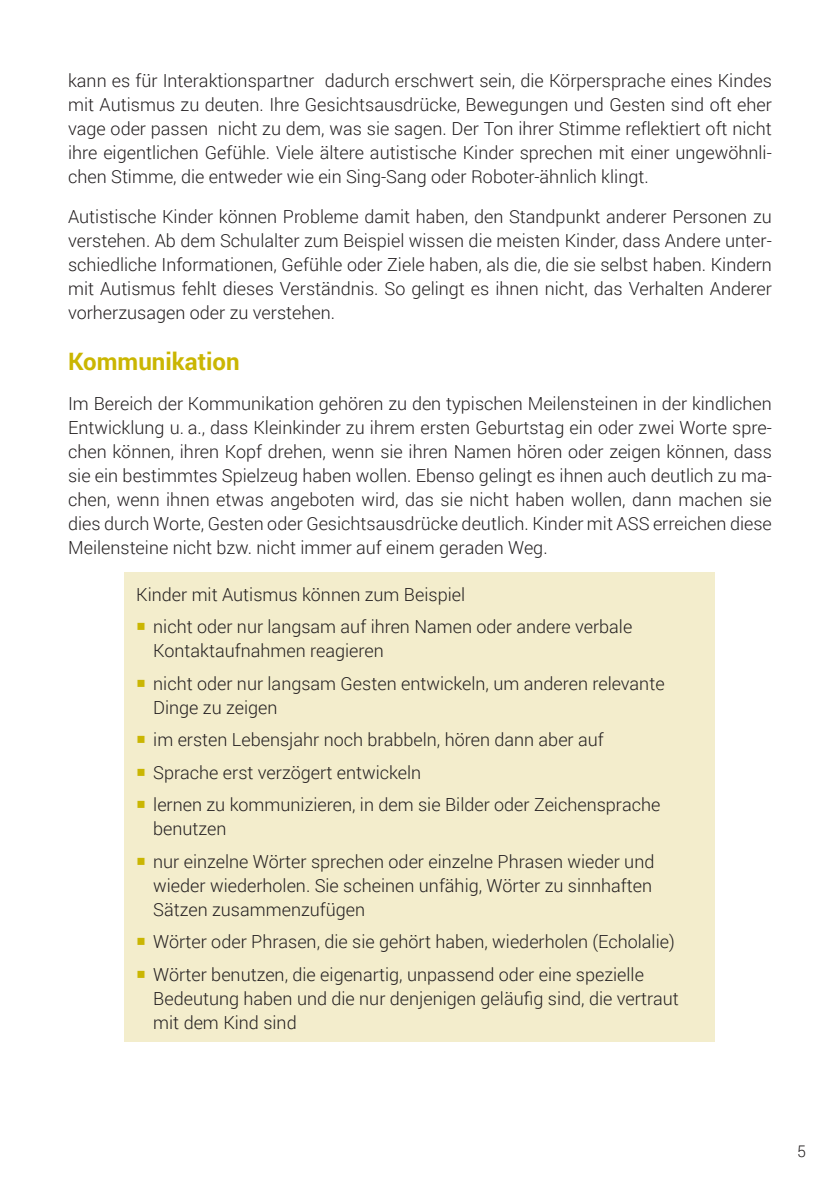
<style>
.page{position:relative;width:840px;height:1191px;background:#fff}
.page>*{position:absolute;margin:0;border:0;box-sizing:border-box;transform-origin:0 0}
.t1{font:700 24px "Roboto";color:#cab602}
.t2{font:300 18px/24px "Roboto";color:#231f20}
.t3{font:300 16px "Roboto";color:#231f20}
.s1{color:#cab602}
</style>
<div class="page">
<div style="left:125px;top:572px;width:589px;height:469px;background:#f3edcc"></div>
<p class="t2" style="left:68px;top:68px;width:704px;text-align:justify">kann es für Interaktionspartner dadurch erschwert sein, die Körpersprache eines Kindes mit Autismus zu deuten. Ihre Gesichtsausdrücke, Bewegungen und Gesten sind oft eher vage oder passen nicht zu dem, was sie sagen. Der Ton ihrer Stimme reflektiert oft nicht ihre eigentlichen Gefühle. Viele ältere autistische Kinder sprechen mit einer ungewöhnli&shy;chen Stimme, die entweder wie ein Sing-Sang oder Roboter-ähnlich klingt.</p>
<p class="t2" style="left:68px;top:204px;width:704px;text-align:justify">Autistische Kinder können Probleme damit haben, den Standpunkt anderer Personen zu verstehen. Ab dem Schulalter zum Beispiel wissen die meisten Kinder, dass Andere unter&shy;schiedliche Informationen, Gefühle oder Ziele haben, als die, die sie selbst haben. Kindern mit Autismus fehlt dieses Verständnis. So gelingt es ihnen nicht, das Verhalten Anderer vorherzusagen oder zu verstehen.</p>
<h1 class="t1" style="left:68px;top:345px;width:173px">Kommunikation</h1>
<p class="t2" style="left:68px;top:391px;width:705px;text-align:justify">Im Bereich der Kommunikation gehören zu den typischen Meilensteinen in der kindlichen Entwicklung u. a., dass Kleinkinder zu ihrem ersten Geburtstag ein oder zwei Worte spre&shy;chen können, ihren Kopf drehen, wenn sie ihren Namen hören oder zeigen können, dass sie ein bestimmtes Spielzeug haben wollen. Ebenso gelingt es ihnen auch deutlich zu ma&shy;chen, wenn ihnen etwas angeboten wird, das sie nicht haben wollen, dann machen sie dies durch Worte, Gesten oder Gesichtsausdrücke deutlich. Kinder mit ASS erreichen diese Meilensteine nicht bzw. nicht immer auf einem geraden Weg.</p>
<p class="t2" style="left:136px;top:581px;width:330px">Kinder mit Autismus können zum Beispiel</p>
<p class="t2" style="left:153px;top:614px;width:480px;text-indent:-17px"><span class="s1">○</span> nicht oder nur langsam auf ihren Namen oder andere verbale<br>Kontaktaufnahmen reagieren</p>
<p class="t2" style="left:153px;top:671px;width:512px;text-indent:-17px"><span class="s1">○</span> nicht oder nur langsam Gesten entwickeln, um anderen relevante<br>Dinge zu zeigen</p>
<p class="t2" style="left:136px;top:727px;width:469px"><span class="s1">○</span> im ersten Lebensjahr noch brabbeln, hören dann aber auf</p>
<p class="t2" style="left:136px;top:760px;width:286px"><span class="s1">○</span> Sprache erst verzögert entwickeln</p>
<p class="t2" style="left:153px;top:792px;width:508px;text-indent:-17px"><span class="s1">○</span> lernen zu kommunizieren, in dem sie Bilder oder Zeichensprache benutzen</p>
<p class="t2" style="left:153px;top:849px;width:502px;text-indent:-17px"><span class="s1">○</span> nur einzelne Wörter sprechen oder einzelne Phrasen wieder und wieder wiederholen. Sie scheinen unfähig, Wörter zu sinnhaften<br>Sätzen zusammenzufügen</p>
<p class="t2" style="left:136px;top:929px;width:540px"><span class="s1">○</span> Wörter oder Phrasen, die sie gehört haben, wiederholen (Echolalie)</p>
<p class="t2" style="left:153px;top:962px;width:527px;text-indent:-17px"><span class="s1">○</span> Wörter benutzen, die eigenartig, unpassend oder eine spezielle<br>Bedeutung haben und die nur denjenigen geläufig sind, die vertraut mit dem Kind sind</p>
<p class="t3" style="left:796px;top:1140px;width:10px">5</p>
</div>
